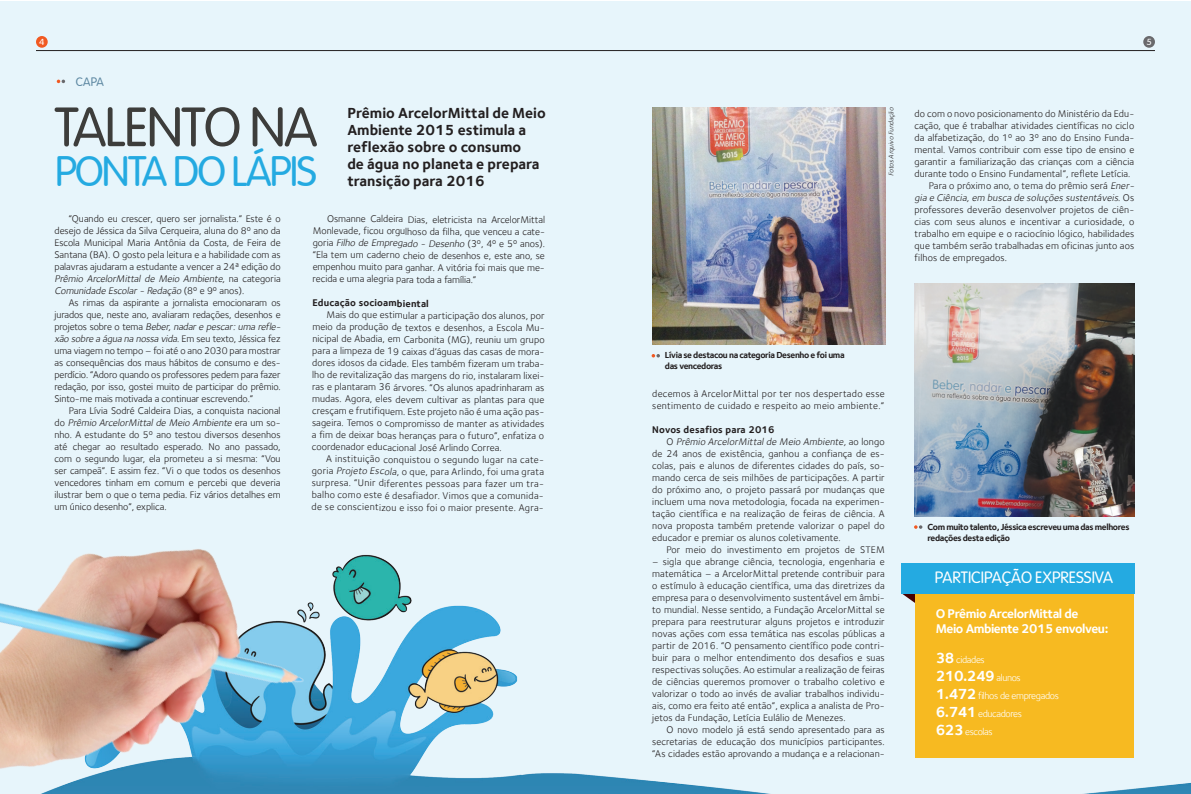
<style>
.page{position:relative;width:1191px;height:794px;background:#fff}
.page>*{position:absolute;margin:0;border:0;box-sizing:border-box;transform-origin:0 0}
.t1{font:300 54.4px "VAG Rounded";letter-spacing:-.03em;color:#3d3d3b}
.t2{font:300 41.6px "VAG Rounded";letter-spacing:-.04em;color:#24aae1}
.t3{font:300 16.2px "VAG Rounded Std";color:#fff}
.t4{font:700 15px/17px "Foundry Sterling";color:#231f20}
.t5{font:700 15px "Foundry Sterling";letter-spacing:-.035em;color:#fff}
.t6{font:700 13px/15.6px "Foundry Sterling";letter-spacing:-.035em;color:#fff}
.t7{font:300 12px "VAG Rounded";color:#5c87a1}
.t8{font:10px/12px "Foundry Sterling";letter-spacing:.005em;color:#231f20;text-align:justify}
.t9{font:10px/12px "Foundry Sterling";letter-spacing:.03em;color:#231f20}
.t10{font:10px "Foundry Sterling";letter-spacing:-.035em;color:#fff}
.t11{font:700 10px "Foundry Sterling";letter-spacing:.01em;color:#231f20}
.t12{font:700 9px/10.8px "Foundry Sterling";letter-spacing:-.04em;color:#231f20}
.t13{font:300 8.6px "VAG Rounded";color:#fff;scale:1.16 1}
.t14{font:italic 7px "Foundry Sterling";color:#231f20}
.s1{font-style:italic}
.s2{font-weight:700;font-size:15px}
.s3{font-weight:400;font-size:10px}
</style>
<div class="page">
<div style="left:0;top:1px;width:1190px;height:792px;background:#e7f5fb"></div>
<img style="left:457px;top:478px;width:734px;height:316px">
<img style="left:914px;top:283px;width:220px;height:233px">
<svg style="left:57px;top:80px;width:8px;height:3px"></svg>
<div style="left:36px;top:36px;width:12px;height:12px;background:#f15921;border-radius:50%"></div>
<hr style="left:36px;top:50px;width:1119px;height:1px;background:#231f20">
<div style="left:1143px;top:36px;width:12px;height:12px;background:#69696c;border-radius:50%"></div>
<svg style="left:651px;top:354px;width:9px;height:3px"></svg>
<svg style="left:914px;top:525px;width:8px;height:4px"></svg>
<img style="left:652px;top:108px;width:233px;height:237px">
<svg style="left:901px;top:593px;width:14px;height:11px"></svg>
<div style="left:915px;top:591px;width:219px;height:167px;background:#f7ba21"></div>
<div style="left:901px;top:563px;width:233px;height:30px;background:#24aae1"></div>
<img style="left:0;top:549px;width:457px;height:245px">
<p class="t13" style="left:39px;top:37px;width:6px">4</p>
<p class="t13" style="left:1146px;top:37px;width:6px">5</p>
<p class="t7" style="left:76px;top:75px;width:30px">CAPA</p>
<p class="t4" style="left:347px;top:104px;width:200px">Prêmio ArcelorMittal de Meio<br>Ambiente 2015 estimula a reflexão sobre o consumo<br>de água no planeta e prepara transição para 2016</p>
<p class="t8" style="left:914px;top:108px;width:221px">do com o novo posicionamento do Ministério da Edu&shy;cação, que é trabalhar atividades científicas no ciclo da alfabetização, do 1º ao 3º ano do Ensino Funda&shy;mental. Vamos contribuir com esse tipo de ensino e garantir a familiarização das crianças com a ciência durante todo o Ensino Fundamental”, reflete Letícia.</p>
<p class="t1" style="left:54px;top:96px;width:264px">TALENTO NA</p>
<p class="t2" style="left:55px;top:147px;width:263px">PONTA DO LÁPIS</p>
<p class="t14" style="left:887px;top:176px;width:71px;rotate:-90deg">Fotos Arquivo Fundação</p>
<p class="t8" style="left:914px;top:180px;width:223px;text-align:left;text-indent:14px">Para o próximo ano, o tema do prêmio será <span class="s1">Ener&shy;gia e Ciência,em busca de soluções sustentáveis</span>. O s professores deverão desenvolver projetos de ciên&shy;cias com seus alunos e incentivar a curiosidade, o trabalho em equipe e o raciocínio lógico, habilidades que também serão trabalhadas em oficinas junto aos filhos de empregados.</p>
<p class="t8" style="left:54px;top:213px;width:228px;text-indent:14px">“Quando eu crescer, quero ser jornalista.” Este é o desejo de Jéssica da Silva Cerqueira, aluna do 8º ano da Escola Municipal Maria Antônia da Costa, de Feira de Santana (BA). O gosto pela leitura e a habilidade com as palavras ajudaram a estudante a vencer a 24ª edição do <span class="s1">Prêmio ArcelorMittal de Meio Ambiente,</span> n a c a t e g o r i a <span class="s1">Comunidade Escolar- Redação</span> ( 8 º e 9 º a n o s ) .</p>
<p class="t8" style="left:54px;top:297px;width:230px;text-align:left;text-indent:14px">As rimas da aspirante a jornalista emocionaram os jurados que, neste ano, avaliaram redações, desenhos e p roj et o s s o b re o t e m a <span class="s1">Beber,nadare pescar:uma refle&shy;xão sobre a água na nossa vida</span>. E m s e u t ext o , J é s s i ca fe z uma viagem no tempo – foi até o ano 2030 para mostrar as consequências dos maus hábitos de consumo e des&shy;perdício. “Adoro quando os professores pedem para fazer redação, por isso, gostei muito de participar do prêmio.<br>Sinto-me mais motivada a continuar escrevendo.”</p>
<p class="t8" style="left:54px;top:405px;width:228px;text-indent:14px">Para Lívia Sodré Caldeira Dias, a conquista nacional d o <span class="s1">Prêmio ArcelorMittal de Meio Ambiente</span> e r a u m s o - nho. A estudante do 5º ano testou diversos desenhos até chegar ao resultado esperado. No ano passado, com o segundo lugar, ela prometeu a si mesma: “Vou ser campeã”. E assim fez. “Vi o que todos os desenhos vencedores tinham em comum e percebi que deveria ilustrar bem o que o tema pedia. Fiz vários detalhes em um único desenho”, explica.</p>
<p class="t8" style="left:313px;top:213px;width:234px;text-indent:14px">Osmanne Caldeira Dias, eletricista na ArcelorMittal Monlevade, ficou orgulhoso da filha, que venceu a cate&shy;g o r i a <span class="s1">Filho de Empregado - Desenho</span> ( 3 º , 4 º e 5 º a n o s ) . “Ela tem um caderno cheio de desenhos e, este ano, se empenhou muito para ganhar. A vitória foi mais que me&shy;recida e uma alegria para toda a família.”</p>
<p class="t11" style="left:312px;top:297px;width:118px">Educação socioambiental</p>
<p class="t8" style="left:312px;top:309px;width:234px;text-indent:15px">Mais do que estimular a participação dos alunos, por meio da produção de textos e desenhos, a Escola Mu&shy;nicipal de Abadia, em Carbonita (MG), reuniu um grupo para a limpeza de 19 caixas d’águas das casas de mora&shy;dores idosos da cidade. Eles também fizeram um traba&shy;lho de revitalização das margens do rio, instalaram lixei&shy;ras e plantaram 36 árvores. “Os alunos apadrinharam as mudas. Agora, eles devem cultivar as plantas para que cresçam e frutifiquem. Este projeto não é uma ação pas&shy;sageira. Temos o compromisso de manter as atividades a fim de deixar boas heranças para o futuro”, enfatiza o coordenador educacional José Arlindo Correa.</p>
<p class="t8" style="left:312px;top:453px;width:234px;text-indent:14px">A instituição conquistou o segundo lugar na cate&shy;goria <span class="s1">Projeto Escola</span>, o que, para Arlindo, foi uma grata surpresa. “Unir diferentes pessoas para fazer um tra&shy;balho como este é desafiador. Vimos que a comunida&shy;de se conscientizou e isso foi o maior presente. Agra-</p>
<p class="t12" style="left:665px;top:349px;width:181px">Lívia se destacou na categoria Desenho e foi uma das vencedoras</p>
<p class="t9" style="left:652px;top:388px;width:234px">decemos à ArcelorMittal por ter nos despertado esse sentimento de cuidado e respeito ao meio ambiente.”</p>
<p class="t11" style="left:652px;top:424px;width:124px">Novos desafios para 2016</p>
<p class="t8" style="left:652px;top:436px;width:234px;text-indent:14px">O <span class="s1">Prêmio ArcelorMittal de Meio Ambiente,</span> a o l o n g o de 24 anos de existência, ganhou a confiança de es&shy;colas, pais e alunos de diferentes cidades do país, so&shy;mando cerca de seis milhões de participações. A partir do próximo ano, o projeto passará por mudanças que incluem uma nova metodologia, focada na experimen&shy;tação científica e na realização de feiras de ciência. A nova proposta também pretende valorizar o papel do educador e premiar os alunos coletivamente.</p>
<p class="t8" style="left:666px;top:544px;width:220px">Por meio do investimento em projetos de STEM</p>
<p class="t8" style="left:652px;top:556px;width:234px">– sigla que abrange ciência, tecnologia, engenharia e matemática – a ArcelorMittal pretende contribuir para o estímulo à educação científica, uma das diretrizes da empresa para o desenvolvimento sustentável em âmbi&shy;to mundial. Nesse sentido, a Fundação ArcelorMittal se prepara para reestruturar alguns projetos e introduzir novas ações com essa temática nas escolas públicas a partir de 2016. “O pensamento científico pode contri&shy;buir para o melhor entendimento dos desafios e suas respectivas soluções. Ao estimular a realização de feiras de ciências queremos promover o trabalho coletivo e valorizar o todo ao invés de avaliar trabalhos individu&shy;ais, como era feito até então”, explica a analista de Pro&shy;jetos da Fundação, Letícia Eulálio de Menezes.</p>
<p class="t8" style="left:652px;top:724px;width:234px;text-indent:14px">O novo modelo já está sendo apresentado para as secretarias de educação dos municípios participantes. “As cidades estão aprovando a mudança e a relacionan-</p>
<p class="t12" style="left:927px;top:521px;width:204px">Com muito talento, Jéssica escreveu uma das melhores redações desta edição</p>
<p class="t3" style="left:935px;top:568px;width:179px">PARTICIPAÇÃO EXPRESSIVA</p>
<p class="t6" style="left:935px;top:605px;width:174px">O Prêmio ArcelorMittal de<br>Meio Ambiente 2015 envolveu:</p>
<p class="t10" style="left:935px;top:654px;width:50px"><span class="s2">38</span> cidades</p>
<p class="t5" style="left:935px;top:667px;width:86px">210.249 <span class="s3">alunos</span></p>
<p class="t10" style="left:935px;top:690px;width:125px"><span class="s2">1.472</span> filhos de empregados</p>
<p class="t10" style="left:935px;top:708px;width:88px"><span class="s2">6.741</span> educadores</p>
<p class="t10" style="left:935px;top:726px;width:58px"><span class="s2">623</span> escolas</p>
</div>
